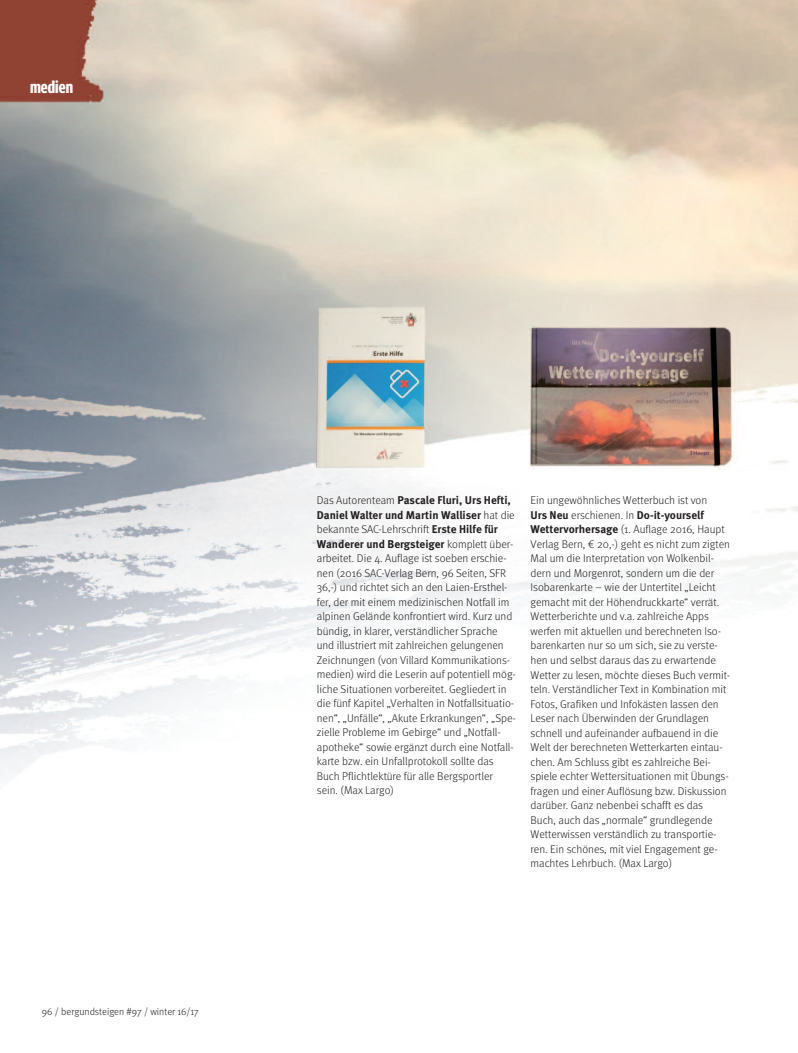
<style>
.page{position:relative;width:798px;height:1053px;background:#fff}
.page>*{position:absolute;margin:0;border:0;box-sizing:border-box;transform-origin:0 0}
.t1{font:700 17.5px "Meta Headline OT Comp";color:#fff}
.t2{font:300 11.25px/14.5px "Meta OT";color:#231f20}
.t3{font:300 10px "Meta OT";color:#231f20}
.s1{font-weight:700}
</style>
<div class="page">
<img style="left:0;top:0;width:797px;height:779px">
<h1 class="t1" style="left:30px;top:80px;width:44px">medien</h1>
<p class="t3" style="left:42px;top:1007px;width:158px">96 / bergundsteigen #97 / winter 16/17</p>
<p class="t2" style="left:317px;top:494px;width:200px">Das Autorenteam <span class="s1">Pascale Fluri, Urs Hefti, Daniel Walter und Martin Walliser</span> hat die bekannte SAC-Lehrschrift <span class="s1">Erste Hilfe für Wanderer und Bergsteiger</span> komplett über&shy;arbeitet. Die 4. Auflage ist soeben erschie&shy;nen (2016 SAC-Verlag Bern, 96 Seiten, SFR 36,-) und richtet sich an den Laien-Ersthel&shy;fer, der mit einem medizinischen Notfall im alpinen Gelände konfrontiert wird. Kurz und bündig, in klarer, verständlicher Sprache und illustriert mit zahlreichen gelungenen Zeichnungen (von Villard Kommunikations&shy;medien) wird die Leserin auf potentiell mög&shy;liche Situationen vorbereitet. Gegliedert in die fünf Kapitel „Verhalten in Notfallsituatio&shy;nen“, „Unfälle“, „Akute Erkrankungen“, „Spe&shy;zielle Probleme im Gebirge“ und „Notfall&shy;apotheke“ sowie ergänzt durch eine Notfall&shy;karte bzw. ein Unfallprotokoll sollte das Buch Pflichtlektüre für alle Bergsportler sein. (Max Largo)</p>
<p class="t2" style="left:530px;top:494px;width:201px">Ein ungewöhnliches Wetterbuch ist von<br><span class="s1">Urs Neu</span> erschienen. In <span class="s1">Do-it-yourself Wettervorhersage</span> (1. Auflage 2016, Haupt Verlag Bern, € 20,-) geht es nicht zum zigten Mal um die Interpretation von Wolkenbil&shy;dern und Morgenrot, sondern um die der Isobarenkarte – wie der Untertitel „Leicht gemacht mit der Höhendruckkarte“ verrät.<br>Wetterberichte und v.a. zahlreiche Apps werfen mit aktuellen und berechneten Iso&shy;barenkarten nur so um sich, sie zu verste&shy;hen und selbst daraus das zu erwartende Wetter zu lesen, möchte dieses Buch vermit&shy;teln. Verständlicher Text in Kombination mit Fotos, Grafiken und Infokästen lassen den Leser nach Überwinden der Grundlagen schnell und aufeinander aufbauend in die Welt der berechneten Wetterkarten eintau&shy;chen. Am Schluss gibt es zahlreiche Bei&shy;spiele echter Wettersituationen mit Übungs&shy;fragen und einer Auflösung bzw. Diskussion darüber. Ganz nebenbei schafft es das Buch, auch das „normale“ grundlegende Wetterwissen verständlich zu transportie&shy;ren. Ein schönes, mit viel Engagement ge&shy;machtes Lehrbuch. (Max Largo)</p>
</div>
